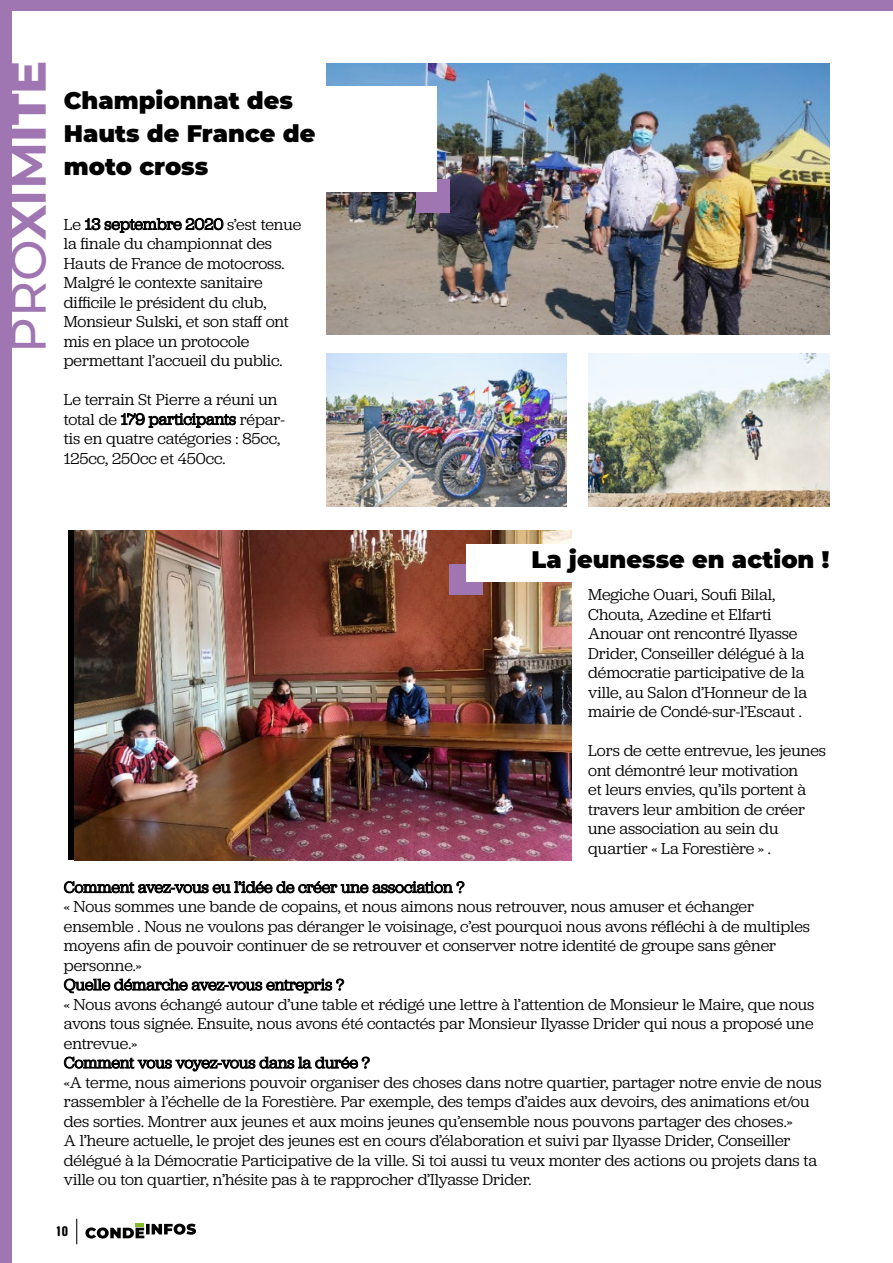
<style>
.page{position:relative;width:893px;height:1263px;background:#fff}
.page>*{position:absolute;margin:0;border:0;box-sizing:border-box;transform-origin:0 0}
.t1{font:500 49.5px "Montserrat";color:#a076b2}
.t2{font:900 24px/33px "Montserrat";color:#000}
.t3{font:16.5px/19.5px "Jubilat";color:#000}
.t4{font:900 13.5px "Nimbus San Con L";color:#000}
.s1{font-weight:700}
.s2{font-weight:800}
</style>
<div class="page">
<img style="left:326px;top:64px;width:503px;height:271px">
<img style="left:326px;top:353px;width:241px;height:153px">
<img style="left:588px;top:353px;width:241px;height:153px">
<div style="left:416px;top:179px;width:34px;height:33px;background:#a076b2"></div>
<img style="left:75px;top:530px;width:496px;height:330px">
<div style="left:0;top:0;width:11px;height:1263px;background:#a076b2"></div>
<svg style="left:85px;top:218px;width:138px;height:15px"></svg>
<svg style="left:121px;top:412px;width:115px;height:16px"></svg>
<div style="left:64px;top:86px;width:373px;height:105px;background:#fff"></div>
<svg style="left:76px;top:1219px;width:1px;height:25px"></svg>
<div style="left:450px;top:564px;width:33px;height:31px;background:#a076b2"></div>
<div style="left:466px;top:544px;width:363px;height:38px;background:#fff"></div>
<div style="left:0;top:0;width:892px;height:11px;background:#a076b2"></div>
<svg style="left:85px;top:1224px;width:111px;height:14px"></svg>
<svg style="left:64px;top:881px;width:400px;height:13px"></svg>
<svg style="left:64px;top:978px;width:280px;height:16px"></svg>
<svg style="left:64px;top:1056px;width:306px;height:16px"></svg>
<h1 class="t1" style="left:-6px;top:353px;width:294px;rotate:-90deg">PRO<span class="s1">XIM</span><span class="s2">ITÉ</span></h1>
<h2 class="t2" style="left:64px;top:83px;width:253px">Championnat des<br>Hauts de France de moto cross</h2>
<p class="t3" style="left:64px;top:214px;width:239px">Le 13 septembre 2020 s’est tenue la finale du championnat des<br>Hauts de France de motocross.<br>Malgré le contexte sanitaire difficile le président du club,<br>Monsieur Sulski, et son staff ont mis en place un protocole permettant l’accueil du public.</p>
<p class="t3" style="left:64px;top:389px;width:222px">Le terrain St Pierre a réuni un total de 179 participants répar&shy;tis en quatre catégories : 85cc,<br>125cc, 250cc et 450cc.</p>
<h2 class="t2" style="left:531px;top:541px;width:299px">La jeunesse en action !</h2>
<p class="t3" style="left:588px;top:584px;width:220px">Megiche Ouari, Soufi Bilal,<br>Chouta, Azedine et Elfarti<br>Anouar ont rencontré Ilyasse<br>Drider, Conseiller délégué à la démocratie participative de la ville, au Salon d’Honneur de la mairie de Condé-sur-l’Escaut .</p>
<p class="t3" style="left:588px;top:740px;width:239px">Lors de cette entrevue, les jeunes ont démontré leur motivation<br>et leurs envies, qu’ils portent à travers leur ambition de créer une association au sein du quartier « La Forestière » .</p>
<p class="t3" style="left:64px;top:877px;width:759px">Comment avez-vous eu l’idée de créer une association ?<br>« Nous sommes une bande de copains, et nous aimons nous retrouver, nous amuser et échanger ensemble . Nous ne voulons pas déranger le voisinage, c’est pourquoi nous avons réfléchi à de multiples moyens afin de pouvoir continuer de se retrouver et conserver notre identité de groupe sans gêner personne.»<br>Quelle démarche avez-vous entrepris ?<br>« Nous avons échangé autour d’une table et rédigé une lettre à l’attention de Monsieur le Maire, que nous avons tous signée. Ensuite, nous avons été contactés par Monsieur Ilyasse Drider qui nous a proposé une entrevue.»<br>Comment vous voyez-vous dans la durée ?<br>«A terme, nous aimerions pouvoir organiser des choses dans notre quartier, partager notre envie de nous rassembler à l’échelle de la Forestière. Par exemple, des temps d’aides aux devoirs, des animations et/ou des sorties. Montrer aux jeunes et aux moins jeunes qu’ensemble nous pouvons partager des choses.»<br>A l’heure actuelle, le projet des jeunes est en cours d’élaboration et suivi par Ilyasse Drider, Conseiller délégué à la Démocratie Participative de la ville. Si toi aussi tu veux monter des actions ou projets dans ta ville ou ton quartier, n’hésite pas à te rapprocher d’Ilyasse Drider.</p>
<p class="t4" style="left:55px;top:1221px;width:14px">10</p>
</div>
